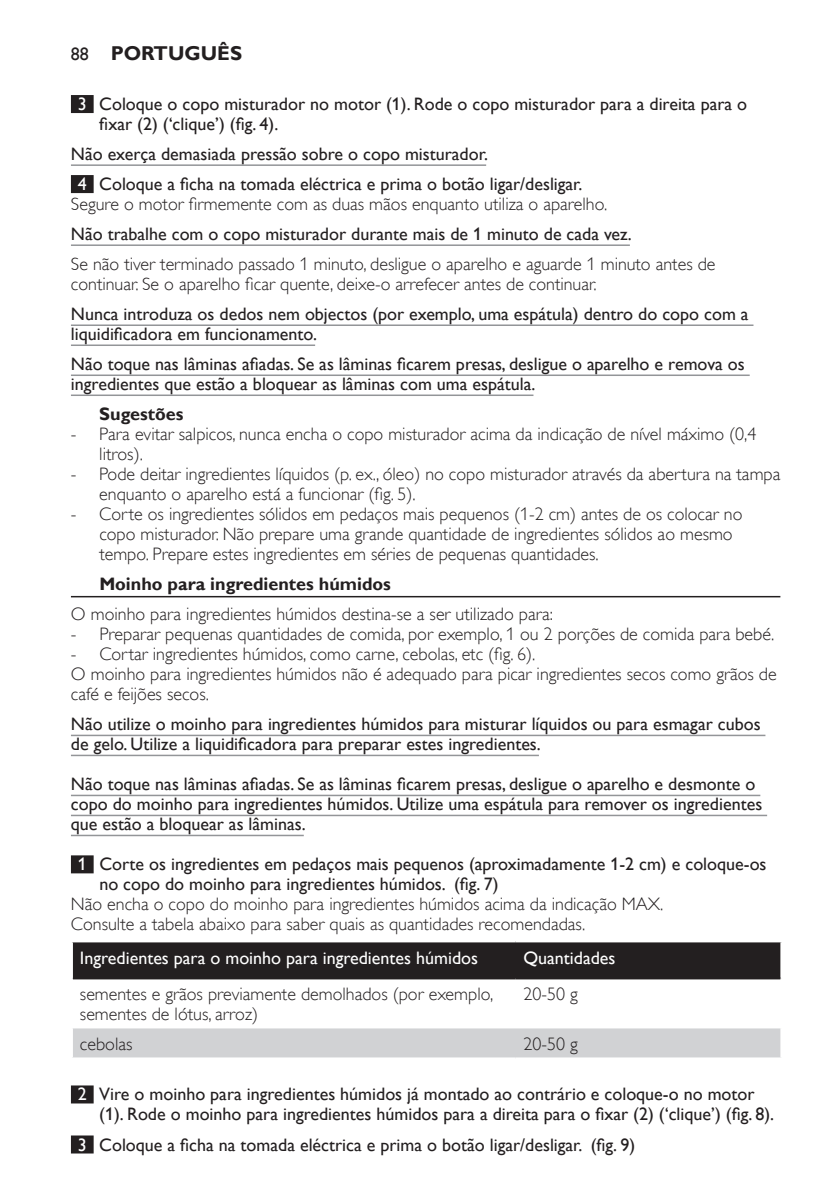
<style>
.page{position:relative;width:840px;height:1191px;background:#fff}
.page>*{position:absolute;margin:0;border:0;box-sizing:border-box;transform-origin:0 0}
.t1{font:700 20px "Gill Sans Alt One WGL";color:#231f20}
.t2{font:18px/20px "Gill Sans Alt One WGL";color:#231f20}
.t3{font:18px/20px "Gill Sans Alt One WGL Light";color:#231f20}
.t4{font:18px "Gill Sans Alt One WGL";color:#fff}
.t5{font:700 18px "Gill Sans Alt One WGL";color:#231f20}
.s1{font-weight:400;font-size:18px}
.s2{color:#fff}
</style>
<div class="page">
<div style="left:71px;top:95px;width:23px;height:18px;background:#231f20"></div>
<hr style="left:71px;top:164px;width:415px;height:2px;background:#939598">
<div style="left:71px;top:175px;width:23px;height:18px;background:#231f20"></div>
<hr style="left:71px;top:244px;width:558px;height:2px;background:#939598">
<hr style="left:71px;top:324px;width:682px;height:2px;background:#939598">
<hr style="left:71px;top:344px;width:244px;height:2px;background:#939598">
<hr style="left:71px;top:374px;width:678px;height:2px;background:#939598">
<hr style="left:71px;top:394px;width:462px;height:2px;background:#939598">
<hr style="left:71px;top:596px;width:709px;height:1px;background:#231f20">
<hr style="left:71px;top:734px;width:694px;height:2px;background:#939598">
<hr style="left:71px;top:754px;width:467px;height:2px;background:#939598">
<hr style="left:71px;top:794px;width:689px;height:2px;background:#939598">
<hr style="left:71px;top:814px;width:695px;height:2px;background:#939598">
<hr style="left:71px;top:834px;width:232px;height:2px;background:#939598">
<div style="left:71px;top:855px;width:23px;height:18px;background:#231f20"></div>
<div style="left:71px;top:1085px;width:23px;height:18px;background:#231f20"></div>
<div style="left:71px;top:1135px;width:23px;height:18px;background:#231f20"></div>
<div style="left:73px;top:942px;width:707px;height:35px;background:#231f20"></div>
<div style="left:73px;top:1028px;width:707px;height:29px;background:#d1d2d4"></div>
<hr style="left:73px;top:977px;width:442px;height:2px;background:#231f20">
<hr style="left:515px;top:977px;width:265px;height:2px;background:#231f20">
<p class="t1" style="left:71px;top:40px;width:172px"><span class="s1">88</span> portuguêS</p>
<p class="t2" style="left:99px;top:94px;width:649px;text-indent:-22px"><span class="s2">3</span> Coloque o copo misturador no motor (1). Rode o copo misturador para a direita para o fixar (2) (‘clique’) (fig. 4).</p>
<p class="t2" style="left:78px;top:139px;width:506px;line-height:30px;text-indent:-7px">Não exerça demasiada pressão sobre o copo misturador.<br><span class="s2">4</span> Coloque a ficha na tomada eléctrica e prima o botão ligar/desligar.</p>
<p class="t3" style="left:71px;top:194px;width:537px">Segure o motor firmemente com as duas mãos enquanto utiliza o aparelho.</p>
<p class="t2" style="left:71px;top:224px;width:562px">Não trabalhe com o copo misturador durante mais de 1 minuto de cada vez.</p>
<p class="t3" style="left:71px;top:254px;width:645px">Se não tiver terminado passado 1 minuto, desligue o aparelho e aguarde 1 minuto antes de continuar. Se o aparelho ficar quente, deixe-o arrefecer antes de continuar.</p>
<p class="t2" style="left:71px;top:304px;width:678px">Nunca introduza os dedos nem objectos (por exemplo, uma espátula) dentro do copo com a liquidificadora em funcionamento.</p>
<p class="t2" style="left:71px;top:354px;width:675px">Não toque nas lâminas afiadas. Se as lâminas ficarem presas, desligue o aparelho e remova os ingredientes que estão a bloquear as lâminas com uma espátula.</p>
<p class="t5" style="left:99px;top:402px;width:86px">Sugestões</p>
<p class="t3" style="left:99px;top:424px;width:658px;text-indent:-28px">- Para evitar salpicos, nunca encha o copo misturador acima da indicação de nível máximo (0,4 litros).</p>
<p class="t3" style="left:99px;top:464px;width:682px;text-indent:-28px">- Pode deitar ingredientes líquidos (p. ex., óleo) no copo misturador através da abertura na tampa enquanto o aparelho está a funcionar (fig. 5).</p>
<p class="t3" style="left:99px;top:504px;width:644px;text-indent:-28px">- Corte os ingredientes sólidos em pedaços mais pequenos (1-2 cm) antes de os colocar no copo misturador. Não prepare uma grande quantidade de ingredientes sólidos ao mesmo tempo. Prepare estes ingredientes em séries de pequenas quantidades.</p>
<p class="t5" style="left:99px;top:572px;width:293px">moinho para ingredientes húmidos</p>
<p class="t3" style="left:71px;top:604px;width:483px">O moinho para ingredientes húmidos destina-se a ser utilizado para:</p>
<p class="t3" style="left:71px;top:624px;width:704px">- Preparar pequenas quantidades de comida, por exemplo, 1 ou 2 porções de comida para bebé.</p>
<p class="t3" style="left:71px;top:644px;width:707px">- Cortar ingredientes húmidos, como carne, cebolas, etc (fig. 6).<br>O moinho para ingredientes húmidos não é adequado para picar ingredientes secos como grãos de café e feijões secos.</p>
<p class="t2" style="left:71px;top:714px;width:690px">Não utilize o moinho para ingredientes húmidos para misturar líquidos ou para esmagar cubos de gelo. Utilize a liquidificadora para preparar estes ingredientes.</p>
<p class="t2" style="left:71px;top:774px;width:692px">Não toque nas lâminas afiadas. Se as lâminas ficarem presas, desligue o aparelho e desmonte o copo do moinho para ingredientes húmidos. Utilize uma espátula para remover os ingredientes que estão a bloquear as lâminas.</p>
<p class="t2" style="left:99px;top:854px;width:668px;text-indent:-22px"><span class="s2">1</span> Corte os ingredientes em pedaços mais pequenos (aproximadamente 1-2 cm) e coloque-os no copo do moinho para ingredientes húmidos. (fig. 7)</p>
<p class="t3" style="left:71px;top:894px;width:593px">Não encha o copo do moinho para ingredientes húmidos acima da indicação MAX.<br>Consulte a tabela abaixo para saber quais as quantidades recomendadas.</p>
<p class="t4" style="left:80px;top:946px;width:399px">Ingredientes para o moinho para ingredientes húmidos</p>
<p class="t4" style="left:523px;top:946px;width:94px">Quantidades</p>
<p class="t3" style="left:80px;top:984px;width:414px">sementes e grãos previamente demolhados (por exemplo, sementes de lótus, arroz)</p>
<p class="t3" style="left:523px;top:984px;width:56px">20-50 g</p>
<p class="t3" style="left:80px;top:1034px;width:54px">cebolas</p>
<p class="t3" style="left:523px;top:1034px;width:56px">20-50 g</p>
<p class="t2" style="left:99px;top:1084px;width:676px;text-indent:-22px"><span class="s2">2</span> Vire o moinho para ingredientes húmidos já montado ao contrário e coloque-o no motor (1). Rode o moinho para ingredientes húmidos para a direita para o fixar (2) (‘clique’) (fig. 8).</p>
<p class="t2" style="left:78px;top:1134px;width:558px"><span class="s2">3</span> Coloque a ficha na tomada eléctrica e prima o botão ligar/desligar. (fig. 9)</p>
</div>
